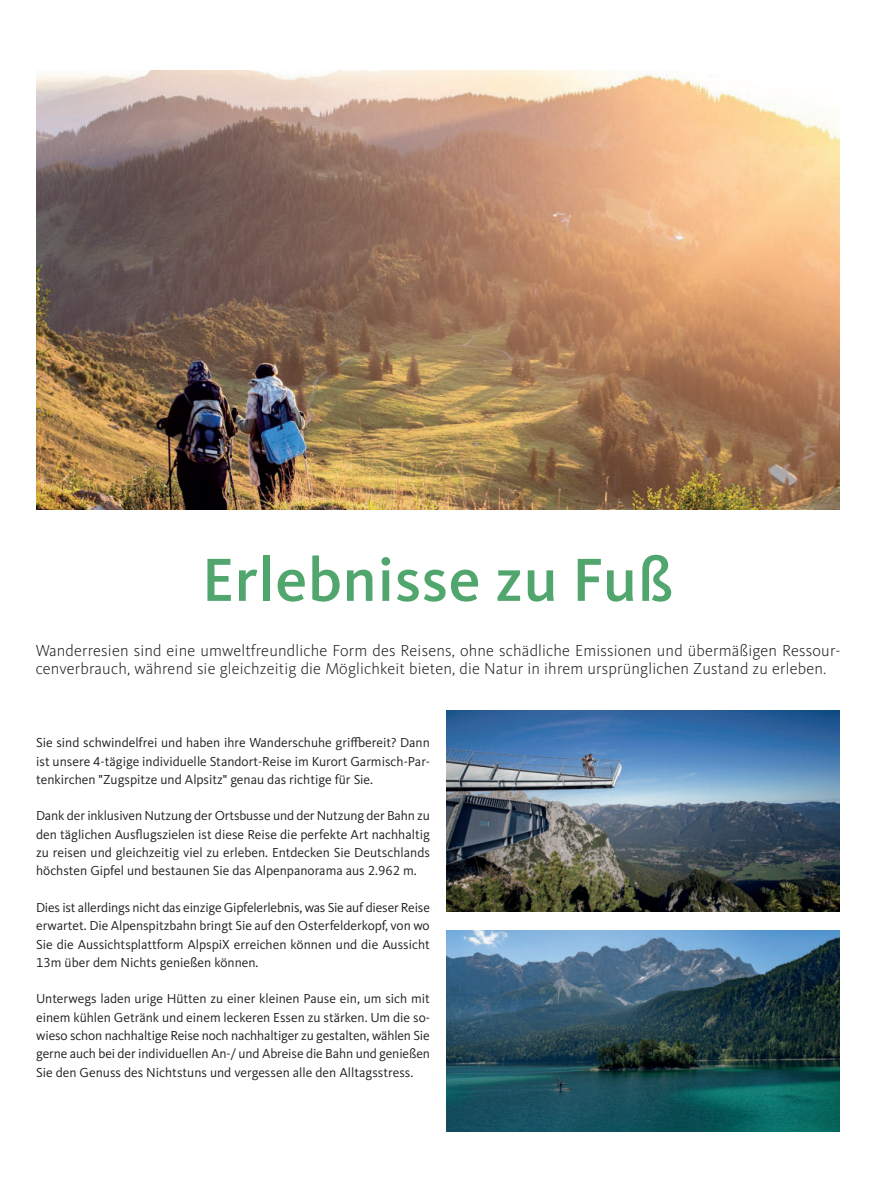
<style>
.page{position:relative;width:893px;height:1191px;background:#fff}
.page>*{position:absolute;margin:0;border:0;box-sizing:border-box;transform-origin:0 0}
.t1{font:500 63px "Kievit Pro";letter-spacing:.01em;color:#51a66e}
.t2{font:300 16.5px/18.3px "Kievit OT";letter-spacing:.01em;color:#231f20}
.t3{font:13.5px/18.3px "Kievit Pro";color:#231f20;text-align:justify}
</style>
<div class="page">
<img style="left:36px;top:70px;width:804px;height:439px">
<img style="left:446px;top:710px;width:394px;height:202px">
<img style="left:446px;top:930px;width:393px;height:201px">
<h1 class="t1" style="left:202px;top:542px;width:473px">Erlebnisse zu Fuß</h1>
<p class="t2" style="left:36px;top:642px;width:806px">Wanderresien sind eine umweltfreundliche Form des Reisens, ohne schädliche Emissionen und übermäßigen Ressour&shy;cenverbrauch, während sie gleichzeitig die Möglichkeit bieten, die Natur in ihrem ursprünglichen Zustand zu erleben.</p>
<p class="t3" style="left:36px;top:734px;width:395px">Sie sind schwindelfrei und haben ihre Wanderschuhe griffbereit? Dann ist unsere 4-tägige individuelle Standort-Reise im Kurort Garmisch-Par&shy;tenkirchen "Zugspitze und Alpsitz" genau das richtige für Sie.</p>
<p class="t3" style="left:36px;top:808px;width:395px">Dank der inklusiven Nutzung der Ortsbusse und der Nutzung der Bahn zu den täglichen Ausflugszielen ist diese Reise die perfekte Art nachhaltig zu reisen und gleichzeitig viel zu erleben. Entdecken Sie Deutschlands höchsten Gipfel und bestaunen Sie das Alpenpanorama aus 2.962 m.</p>
<p class="t3" style="left:36px;top:899px;width:395px">Dies ist allerdings nicht das einzige Gipfelerlebnis, was Sie auf dieser Reise erwartet. Die Alpenspitzbahn bringt Sie auf den Osterfelderkopf, von wo Sie die Aussichtsplattform AlpspiX erreichen können und die Aussicht 13m über dem Nichts genießen können.</p>
<p class="t3" style="left:36px;top:991px;width:395px">Unterwegs laden urige Hütten zu einer kleinen Pause ein, um sich mit einem kühlen Getränk und einem leckeren Essen zu stärken. Um die so&shy;wieso schon nachhaltige Reise noch nachhaltiger zu gestalten, wählen Sie gerne auch bei der individuellen An-/ und Abreise die Bahn und genießen Sie den Genuss des Nichtstuns und vergessen alle den Alltagsstress.</p>
</div>
